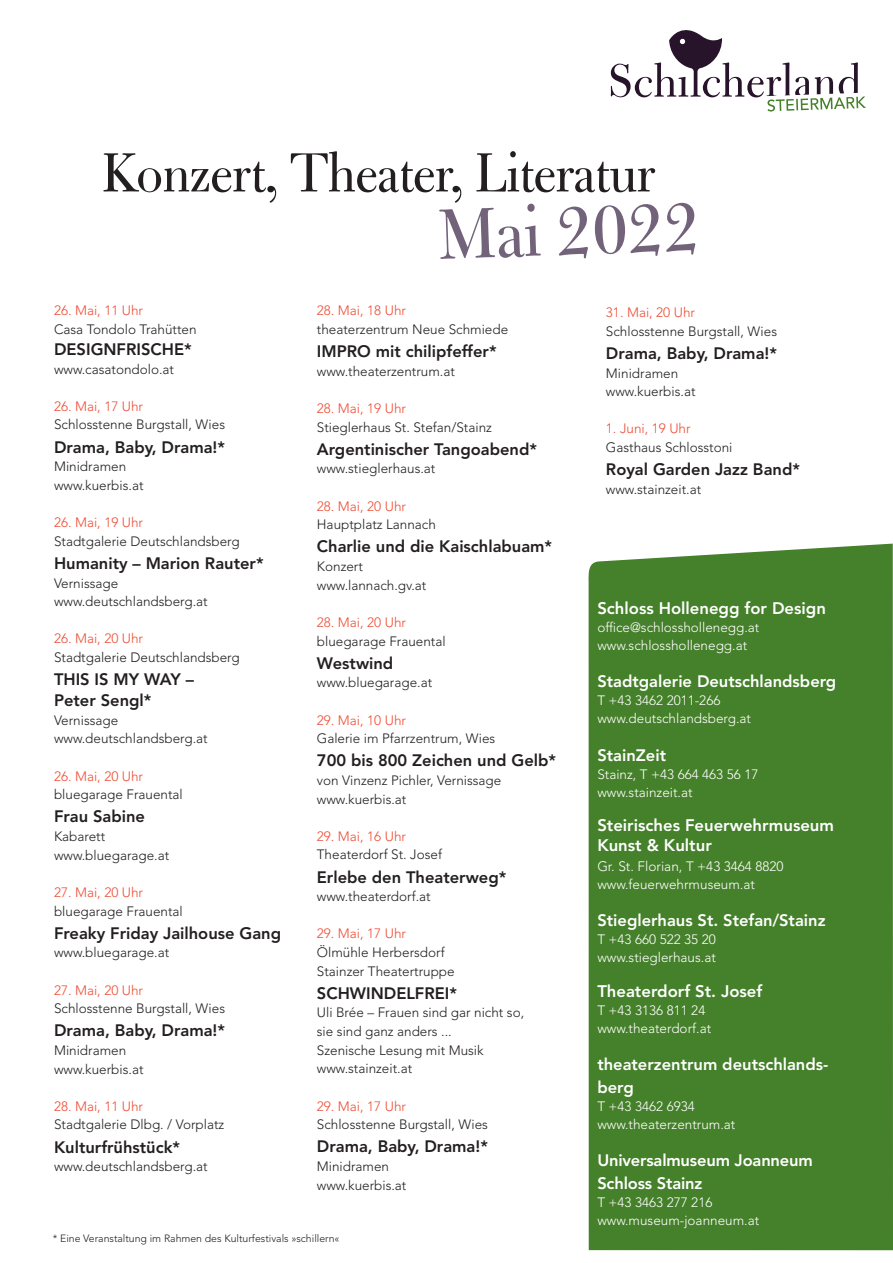
<style>
.page{position:relative;width:893px;height:1263px;background:#fff}
.page>*{position:absolute;margin:0;border:0;box-sizing:border-box;transform-origin:0 0}
.t1{font:79.05px "Bulmer MT Regular Display";color:#72637a}
.t2{font:61.2px "Bulmer MT Regular Display";color:#231f20}
.t3{font:800 16.65px/19.6px "Avenir LT Std";color:#fff}
.t4{font:800 16.5px/21px "Avenir LT Std";color:#231f20}
.t5{font:800 16.5px/22.5px "Avenir LT Std";color:#fff}
.t6{font:300 13.65px "Avenir LT Std";color:#fff}
.t7{font:300 13.5px/18.6px "Avenir LT Std";color:#231f20}
.t8{font:300 13.5px/18px "Avenir LT Std";color:#fff}
.t9{font:300 13.5px "Avenir LT Std";color:#ef4d35}
.t10{font:300 10.5px "Avenir LT Std";color:#231f20}
.s1{font-size:13.5px}
</style>
<div class="page">
<div style="left:588px;top:544px;width:305px;height:706px;background:#45802a"></div>
<svg style="left:611px;top:30px;width:255px;height:82px"></svg>
<h2 class="t2" style="left:102px;top:135px;width:555px">Konzert, Theater, Literatur</h2>
<h1 class="t1" style="left:437px;top:187px;width:263px;rotate:-2deg">Mai 2022</h1>
<p class="t9" style="left:54px;top:303px;width:91px">26. Mai, 11 Uhr</p>
<p class="t7" style="left:54px;top:320px;width:144px">Casa Tondolo Trahütten</p>
<p class="t4" style="left:54px;top:339px;width:139px">DESIGNFRISCHE*</p>
<p class="t7" style="left:54px;top:360px;width:122px">www.casatondolo.at</p>
<p class="t9" style="left:54px;top:398px;width:91px">26. Mai, 17 Uhr</p>
<p class="t7" style="left:54px;top:416px;width:173px">Schlosstenne Burgstall, Wies</p>
<p class="t4" style="left:54px;top:436px;width:173px">Drama, Baby, Drama!*</p>
<p class="t7" style="left:54px;top:457px;width:91px">Minidramen www.kuerbis.at</p>
<p class="t9" style="left:54px;top:514px;width:91px">26. Mai, 19 Uhr</p>
<p class="t7" style="left:54px;top:532px;width:187px">Stadtgalerie Deutschlandsberg</p>
<p class="t4" style="left:54px;top:553px;width:211px">Humanity – Marion Rauter*</p>
<p class="t7" style="left:54px;top:574px;width:155px">Vernissage www.deutschlandsberg.at</p>
<p class="t9" style="left:54px;top:631px;width:91px">26. Mai, 20 Uhr</p>
<p class="t7" style="left:54px;top:648px;width:187px">Stadtgalerie Deutschlandsberg</p>
<p class="t4" style="left:54px;top:669px;width:142px">THIS IS MY WAY –<br>Peter Sengl*</p>
<p class="t7" style="left:54px;top:711px;width:155px">Vernissage www.deutschlandsberg.at</p>
<p class="t9" style="left:54px;top:768px;width:91px">26. Mai, 20 Uhr</p>
<p class="t7" style="left:54px;top:785px;width:130px">bluegarage Frauental</p>
<p class="t4" style="left:54px;top:806px;width:93px">Frau Sabine</p>
<p class="t7" style="left:54px;top:827px;width:117px">Kabarett www.bluegarage.at</p>
<p class="t9" style="left:54px;top:884px;width:91px">27. Mai, 20 Uhr</p>
<p class="t7" style="left:54px;top:902px;width:130px">bluegarage Frauental</p>
<p class="t4" style="left:54px;top:922px;width:229px">Freaky Friday Jailhouse Gang</p>
<p class="t7" style="left:54px;top:943px;width:117px">www.bluegarage.at</p>
<p class="t9" style="left:54px;top:982px;width:91px">27. Mai, 20 Uhr</p>
<p class="t7" style="left:54px;top:999px;width:173px">Schlosstenne Burgstall, Wies</p>
<p class="t4" style="left:54px;top:1020px;width:173px">Drama, Baby, Drama!*</p>
<p class="t7" style="left:54px;top:1041px;width:91px">Minidramen www.kuerbis.at</p>
<p class="t9" style="left:54px;top:1098px;width:91px">28. Mai, 11 Uhr</p>
<p class="t7" style="left:54px;top:1115px;width:172px">Stadtgalerie Dlbg. / Vorplatz</p>
<p class="t4" style="left:54px;top:1136px;width:128px">Kulturfrühstück*</p>
<p class="t7" style="left:54px;top:1157px;width:155px">www.deutschlandsberg.at</p>
<p class="t9" style="left:317px;top:303px;width:91px">28. Mai, 18 Uhr</p>
<p class="t7" style="left:317px;top:320px;width:193px">theaterzentrum Neue Schmiede</p>
<p class="t4" style="left:317px;top:341px;width:181px">IMPRO mit chilipfeffer*</p>
<p class="t7" style="left:317px;top:362px;width:140px">www.theaterzentrum.at</p>
<p class="t9" style="left:317px;top:400px;width:91px">28. Mai, 19 Uhr</p>
<p class="t7" style="left:317px;top:418px;width:177px">Stieglerhaus St. Stefan/Stainz</p>
<p class="t4" style="left:317px;top:438px;width:222px">Argentinischer Tangoabend*</p>
<p class="t7" style="left:317px;top:459px;width:120px">www.stieglerhaus.at</p>
<p class="t9" style="left:317px;top:498px;width:91px">28. Mai, 20 Uhr</p>
<p class="t7" style="left:317px;top:515px;width:121px">Hauptplatz Lannach</p>
<p class="t4" style="left:317px;top:536px;width:237px">Charlie und die Kaischlabuam*</p>
<p class="t7" style="left:317px;top:557px;width:111px">Konzert www.lannach.gv.at</p>
<p class="t9" style="left:317px;top:614px;width:91px">28. Mai, 20 Uhr</p>
<p class="t7" style="left:317px;top:632px;width:130px">bluegarage Frauental</p>
<p class="t4" style="left:317px;top:652px;width:78px">Westwind</p>
<p class="t7" style="left:317px;top:673px;width:117px">www.bluegarage.at</p>
<p class="t9" style="left:317px;top:712px;width:91px">29. Mai, 10 Uhr</p>
<p class="t7" style="left:317px;top:729px;width:180px">Galerie im Pfarrzentrum, Wies</p>
<p class="t4" style="left:317px;top:750px;width:241px">700 bis 800 Zeichen und Gelb*</p>
<p class="t7" style="left:317px;top:771px;width:186px">von Vinzenz Pichler, Vernissage www.kuerbis.at</p>
<p class="t9" style="left:317px;top:828px;width:91px">29. Mai, 16 Uhr</p>
<p class="t7" style="left:317px;top:845px;width:127px">Theaterdorf St. Josef</p>
<p class="t4" style="left:317px;top:866px;width:191px">Erlebe den Theaterweg*</p>
<p class="t7" style="left:317px;top:887px;width:115px">www.theaterdorf.at</p>
<p class="t9" style="left:317px;top:926px;width:91px">29. Mai, 17 Uhr</p>
<p class="t7" style="left:317px;top:943px;width:139px">Ölmühle Herbersdorf<br>Stainzer Theatertruppe</p>
<p class="t4" style="left:317px;top:983px;width:142px">SCHWINDELFREI*</p>
<p class="t7" style="left:317px;top:1003px;width:209px">Uli Brée – Frauen sind gar nicht so, sie sind ganz anders ...<br>Szenische Lesung mit Musik www.stainzeit.at</p>
<p class="t9" style="left:317px;top:1098px;width:91px">29. Mai, 17 Uhr</p>
<p class="t7" style="left:317px;top:1115px;width:173px">Schlosstenne Burgstall, Wies</p>
<p class="t4" style="left:317px;top:1136px;width:173px">Drama, Baby, Drama!*</p>
<p class="t7" style="left:317px;top:1157px;width:91px">Minidramen www.kuerbis.at</p>
<p class="t10" style="left:53px;top:1232px;width:288px">* Eine Veranstaltung im Rahmen des Kulturfestivals »schillern«</p>
<p class="t9" style="left:606px;top:305px;width:91px">31. Mai, 20 Uhr</p>
<p class="t7" style="left:606px;top:322px;width:173px">Schlosstenne Burgstall, Wies</p>
<p class="t4" style="left:606px;top:343px;width:173px">Drama, Baby, Drama!*</p>
<p class="t7" style="left:606px;top:364px;width:91px">Minidramen www.kuerbis.at</p>
<p class="t9" style="left:606px;top:421px;width:86px">1. Juni, 19 Uhr</p>
<p class="t7" style="left:606px;top:438px;width:128px">Gasthaus Schlosstoni</p>
<p class="t4" style="left:606px;top:459px;width:196px">Royal Garden Jazz Band*</p>
<p class="t7" style="left:606px;top:480px;width:97px">www.stainzeit.at</p>
<p class="t3" style="left:597px;top:598px;width:230px">Schloss Hollenegg for Design</p>
<p class="t8" style="left:597px;top:618px;width:164px">office@schlosshollenegg.at www.schlosshollenegg.at</p>
<p class="t5" style="left:597px;top:670px;width:240px">Stadtgalerie Deutschlandsberg</p>
<p class="t8" style="left:597px;top:692px;width:155px">T +43 3462 2011-266 www.deutschlandsberg.at</p>
<p class="t5" style="left:597px;top:744px;width:70px">StainZeit</p>
<p class="t8" style="left:597px;top:765px;width:163px">Stainz, T +43 664 463 56 17 www.stainzeit.at</p>
<p class="t3" style="left:597px;top:816px;width:238px">Steirisches Feuerwehrmuseum<br>Kunst &amp; Kultur</p>
<p class="t6" style="left:597px;top:858px;width:188px">Gr. St. Florian, <span class="s1">T +43 3464 8820</span></p>
<p class="t8" style="left:597px;top:875px;width:159px">www.feuerwehrmuseum.at</p>
<p class="t5" style="left:597px;top:909px;width:230px">Stieglerhaus St. Stefan/Stainz</p>
<p class="t8" style="left:597px;top:930px;width:120px">T +43 660 522 35 20 www.stieglerhaus.at</p>
<p class="t3" style="left:597px;top:981px;width:167px">Theaterdorf St. Josef</p>
<p class="t8" style="left:597px;top:1001px;width:115px">T +43 3136 811 24 www.theaterdorf.at</p>
<p class="t5" style="left:597px;top:1053px;width:233px">theaterzentrum deutschlands&shy;berg</p>
<p class="t8" style="left:597px;top:1097px;width:140px">T +43 3462 6934 www.theaterzentrum.at</p>
<p class="t5" style="left:597px;top:1149px;width:217px">Universalmuseum Joanneum<br>Schloss Stainz</p>
<p class="t8" style="left:597px;top:1193px;width:163px">T +43 3463 277 216 www.museum-joanneum.at</p>
</div>
